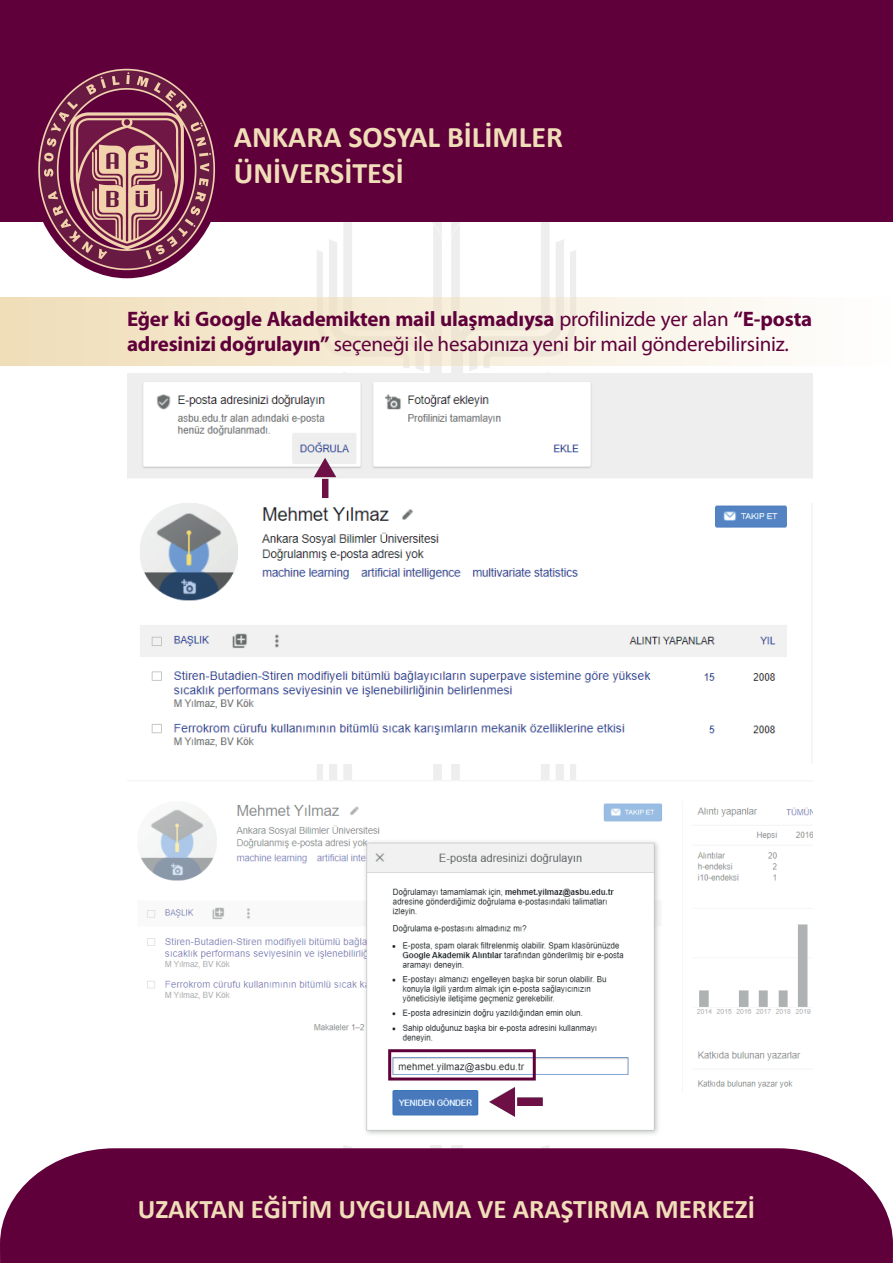
<style>
.page{position:relative;width:893px;height:1263px;background:#fff}
.page>*{position:absolute;margin:0;border:0;box-sizing:border-box;transform-origin:0 0}
.t1{font:700 30px/36px "Calibri";color:#f0deb9}
.t2{font:700 27px "Calibri";color:#f0deb9}
.t3{font:21px/25.2px "Myriad Pro";letter-spacing:-.01em;color:#60003a}
.s1{font-weight:700}
</style>
<div class="page">
<svg style="left:317px;top:764px;width:259px;height:16px"></svg>
<svg style="left:317px;top:242px;width:259px;height:131px"></svg>
<svg style="left:329px;top:222px;width:235px;height:20px"></svg>
<div style="left:0;top:1148px;width:893px;height:115px;background:#60003a"></div>
<div style="left:0;top:0;width:893px;height:222px;background:#60003a"></div>
<img style="left:38px;top:68px;width:177px;height:208px">
<div style="left:0;top:298px;width:893px;height:68px;background:linear-gradient(to right,#efddb7,#fdfdfd)"></div>
<img style="left:127px;top:373px;width:685px;height:390px">
<img style="left:313px;top:458px;width:24px;height:41px">
<img style="left:141px;top:803px;width:671px;height:332px">
<img style="left:488px;top:1086px;width:55px;height:33px">
<div style="left:388px;top:1049px;width:148px;height:31px;border:3px solid #60003a"></div>
<h1 class="t1" style="left:234px;top:119px;width:331px">ANKARA SOSYAL BİLİMLER<br>ÜNİVERSİTESİ</h1>
<p class="t3" style="left:127px;top:305px;width:687px"><span class="s1">Eğer ki Google Akademikten mail ulaşmadıysa</span> profilinizde yer alan <span class="s1">“E-posta adresinizi doğrulayın”</span> seçeneği ile hesabınıza yeni bir mail gönderebilirsiniz.</p>
<p class="t2" style="left:138px;top:1190px;width:619px">UZAKTAN EĞİTİM UYGULAMA VE ARAŞTIRMA MERKEZİ</p>
</div>
